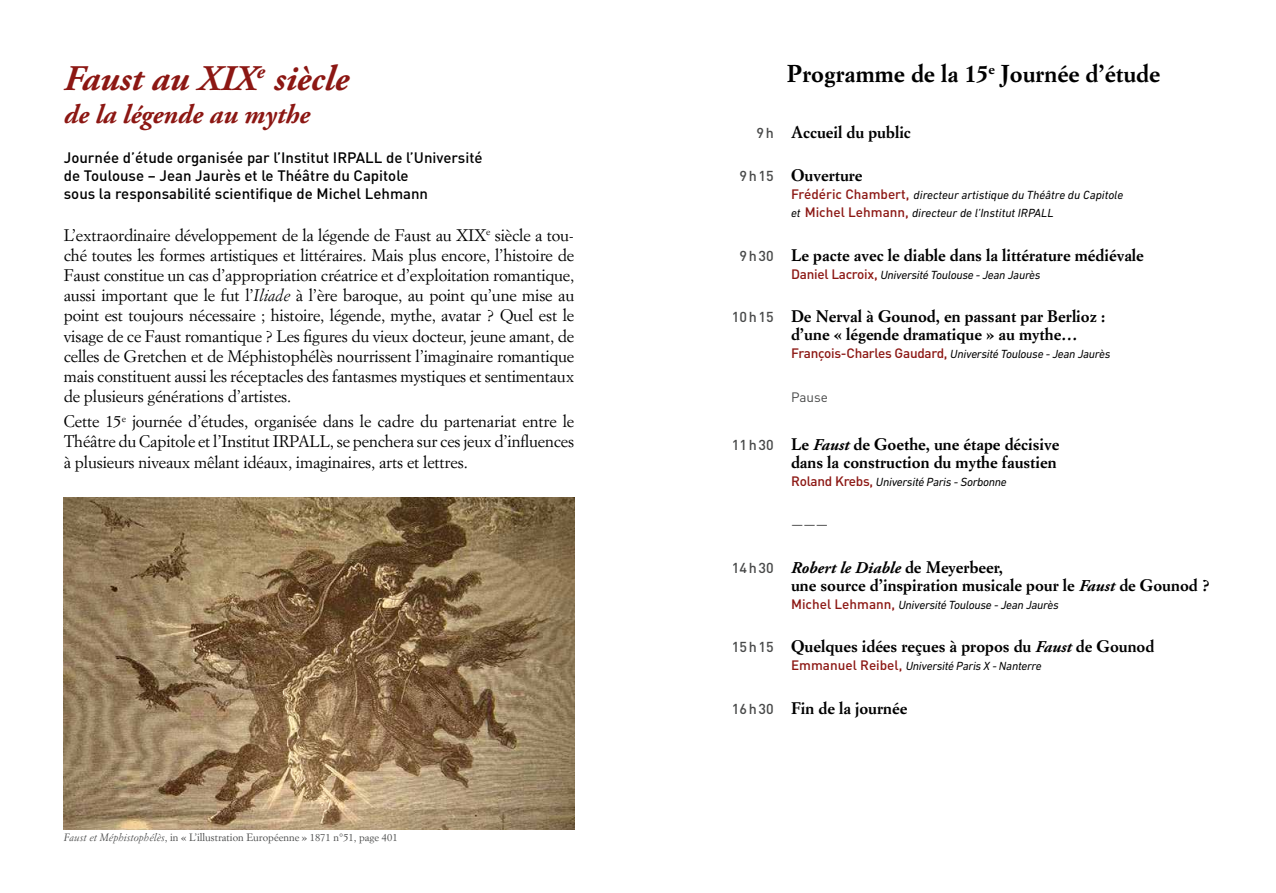
<style>
.page{position:relative;width:1276px;height:893px;background:#fff}
.page>*{position:absolute;margin:0;border:0;box-sizing:border-box;transform-origin:0 0}
.t1{font:italic 700 36px "Adobe Garamond Pro";color:#8c1713}
.t2{font:italic 700 27px "Adobe Garamond Pro";color:#8c1713}
.t3{font:700 24px "Simoncini Garamond";color:#000}
.t4{font:16.5px/20.2px "Simoncini Garamond";letter-spacing:-.01em;color:#000;text-align:justify}
.t5{font:700 16.5px/18px "Simoncini Garamond";color:#000}
.t6{font:italic 700 16.5px "Adobe Garamond Pro";color:#000}
.t7{font:500 15px/18px "DIN";color:#000}
.t8{font:13.5px "DIN";color:#484949}
.t9{font:italic 12px "DIN Next LT Pro";letter-spacing:-.02em;color:#000}
.t10{font:italic 12px/18px "DIN Next LT Pro";color:#000}
.t11{font:10.5px "Simoncini Garamond";color:#484949}
.s1{font-style:italic}
.s2{font-family:"DIN";font-weight:500;font-size:14.25px;color:#484949}
.s3{font-family:"DIN";font-weight:500;font-style:normal;font-size:13.5px;color:#8c1713}
.s4{font-family:"Adobe Garamond Pro";font-style:italic}
.s5{font-family:"DIN";font-weight:500;font-style:normal;font-size:14.25px;color:#484949}
.s6{font-family:"Simoncini Garamond";font-style:normal}
</style>
<div class="page">
<img style="left:64px;top:497px;width:510px;height:332px">
<h1 class="t1" style="left:64px;top:58px;width:287px">Faust au XIX<sup>e</sup> siècle</h1>
<h2 class="t2" style="left:64px;top:99px;width:248px">de la légende au mythe</h2>
<p class="t7" style="left:64px;top:148px;width:302px">Journée d’étude organisée par l’Institut IRPALL</p>
<p class="t7" style="left:64px;top:148px;width:420px;text-indent:322px">de l’U niversité de Toulouse – Jean Jaurès et le Théâtre du Capitole<br>sous la responsabilité scientifique de M ichel Lehmann</p>
<p class="t4" style="left:64px;top:224px;width:512px">L’extraordinaire développement de la légende de Faust au XIX<sup>e</sup> siècle a tou&shy;ché toutes les formes artistiques et littéraires. Mais plus encore, l’histoire de Faust constitue un cas d’appropriation créatrice et d’exploitation romantique, aussi important que le fut l’<span class="s1">Iliade</span> à l’ère baroque, au point qu’une mise au point est toujours nécessaire ; histoire, légende, mythe, avatar ? Quel est le visage de ce Faust romantique ? Les figures du vieux docteur, jeune amant, de celles de Gretchen et de Méphistophélès nourrissent l’imaginaire romantique mais constituent aussi les réceptacles des fantasmes mystiques et sentimentaux de plusieurs générations d’artistes.</p>
<p class="t4" style="left:64px;top:411px;width:512px">Cette 15<sup>e</sup> journée d’études, organisée dans le cadre du partenariat entre le Théâtre du Capitole et l’Institut IRPALL, se penchera sur ces jeux d’influences à plusieurs niveaux mêlant idéaux, imaginaires, arts et lettres.</p>
<p class="t11" style="left:64px;top:831px;width:335px"><span class="s1">Faust et Méphistophélès</span>, in « L’illustration Européenne » 1871 n°51, page 401</p>
<h3 class="t3" style="left:787px;top:58px;width:375px">Programme de la 15<sup>e</sup> Journée d’étude</h3>
<p class="t5" style="left:756px;top:124px;width:156px"><span class="s2">9h</span> Accueil du public</p>
<p class="t5" style="left:739px;top:167px;width:125px"><span class="s2">9h15</span> Ouverture</p>
<p class="t10" style="left:791px;top:186px;width:334px"><span class="s3">Frédéric Chambert,</span> directeur artistique du Théâtre du Capitole et <span class="s3">M ichel Lehmann,</span> directeur de l’Institut IRPALL</p>
<p class="t5" style="left:739px;top:247px;width:406px"><span class="s2">9h30</span> Le pacte avec le diable dans la littérature médiévale</p>
<p class="t9" style="left:791px;top:268px;width:251px"><span class="s3">D aniel Lacroix,</span> Université Toulouse - Jean Jaurès</p>
<p class="t5" style="left:791px;top:308px;width:316px;text-indent:-59px"><span class="s2">10h15</span> De Nerval à Gounod, en passant par Berlioz : d’une « légende dramatique » au mythe…</p>
<p class="t9" style="left:791px;top:347px;width:321px"><span class="s3">François-Charles Gaudard,</span> Université Toulouse - Jean Jaurès</p>
<p class="t8" style="left:791px;top:389px;width:38px">Pause</p>
<p class="t5" style="left:732px;top:435px;width:329px;text-align:right"><span class="s2">11h30</span> Le <span class="s4">Faust</span> de Goethe, une étape décisive dans la construction du mythe faustien</p>
<p class="t9" style="left:791px;top:475px;width:217px"><span class="s3">Roland Krebs,</span> Université Paris - Sorbonne</p>
<p class="t8" style="left:791px;top:516px;width:39px">———</p>
<p class="t6" style="left:732px;top:558px;width:273px"><span class="s5">14h30</span> Robert le Diable <span class="s6">de Meyerbeer,</span></p>
<p class="t5" style="left:791px;top:576px;width:420px">une source d’inspiration musicale pour le <span class="s4">Faust</span> de Gounod ?</p>
<p class="t9" style="left:791px;top:598px;width:269px"><span class="s3">M ichel Lehmann,</span> Université Toulouse - Jean Jaurès</p>
<p class="t5" style="left:732px;top:638px;width:424px"><span class="s2">15h15</span> Quelques idées reçues à propos du <span class="s4">Faust</span> de Gounod</p>
<p class="t9" style="left:791px;top:659px;width:252px"><span class="s3">E mmanuel Reibel,</span> Université Paris X - Nanterre</p>
<p class="t5" style="left:732px;top:699px;width:177px"><span class="s2">16h30</span> Fin de la journée</p>
</div>
